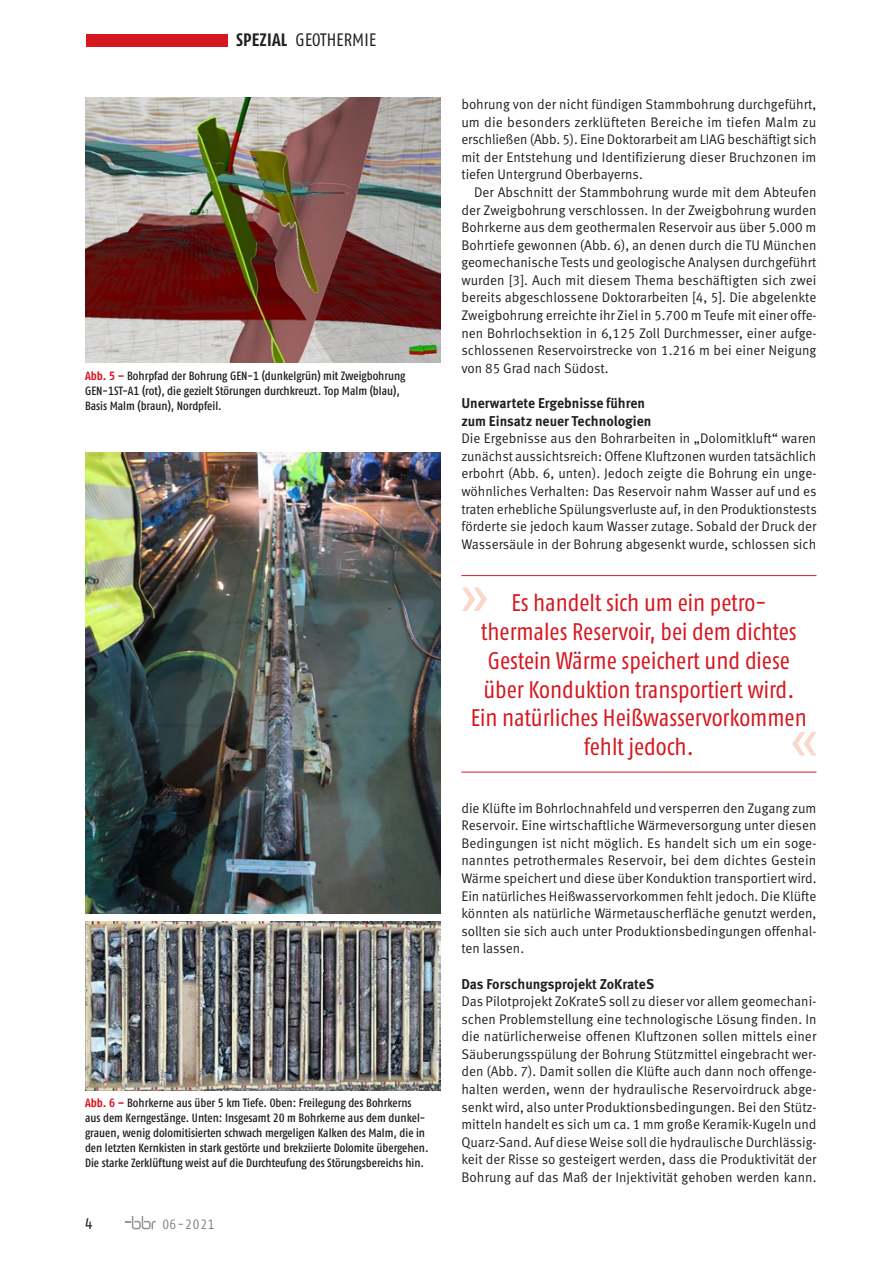
<style>
.page{position:relative;width:893px;height:1263px;background:#fff}
.page>*{position:absolute;margin:0;border:0;box-sizing:border-box;transform-origin:0 0}
.t1{font:condensed 24px/28.8px "Fago OT";color:#d7171f;text-align:center}
.t2{font:condensed 18px "Fago OT";letter-spacing:.01em;color:#231f20}
.t3{font:condensed 15.3px "Fago OT";color:#231f20}
.t4{font:700 14.25px/17.5px "Meta OT";color:#231f20;scale:.96 1}
.t5{font:13.95px/17.5px "Meta OT Norm";color:#231f20;text-align:justify;scale:.96 1}
.t6{font:condensed 13.5px "Fago OT";letter-spacing:.05em;color:#808285}
.t7{font:500 condensed 12px/15px "Fago OT";color:#231f20}
.s1{font-weight:700}
.s2{font-weight:700;color:#d7171f}
</style>
<div class="page">
<div style="left:86px;top:34px;width:141px;height:12px;background:#d7171f"></div>
<svg style="left:125px;top:1216px;width:31px;height:13px"></svg>
<img style="left:85px;top:922px;width:355px;height:169px">
<img style="left:85px;top:453px;width:355px;height:460px">
<img style="left:85px;top:98px;width:355px;height:264px">
<hr style="left:461px;top:772px;width:355px;height:1px;background:#d7171f">
<svg style="left:462px;top:587px;width:25px;height:24px"></svg>
<svg style="left:792px;top:732px;width:24px;height:23px"></svg>
<hr style="left:461px;top:575px;width:355px;height:1px;background:#d7171f">
<p class="t2" style="left:236px;top:29px;width:141px"><span class="s1">SPEZIAL</span> GEOTHERMIE</p>
<p class="t7" style="left:85px;top:368px;width:322px"><span class="s2">Abb. 5 –</span> Bohrpfad der Bohrung GEN-1 (dunkelgrün) mit Zweigbohrung<br>GEN-1ST-A1 (rot), die gezielt Störungen durchkreuzt. Top Malm (blau),<br>Basis Malm (braun), Nordpfeil.</p>
<p class="t7" style="left:85px;top:1095px;width:345px"><span class="s2">Abb. 6 –</span> Bohrkerne aus über 5 km Tiefe. Oben: Freilegung des Bohrkerns aus dem Kerngestänge. Unten: Insgesamt 20 m Bohrkerne aus dem dunkel&shy;grauen, wenig dolomitisierten schwach mergeligen Kalken des Malm, die in den letzten Kernkisten in stark gestörte und brekziierte Dolomite übergehen.<br>Die starke Zerklüftung weist auf die Durchteufung des Störungsbereichs hin.</p>
<p class="t3" style="left:85px;top:1215px;width:9px">4</p>
<p class="t6" style="left:162px;top:1216px;width:53px">06-2021</p>
<p class="t5" style="left:461px;top:96px;width:371px">bohrung von der nicht fündigen Stammbohrung durchgeführt, um die besonders zerklüfteten Bereiche im tiefen Malm zu erschließen (Abb. 5). Eine Doktorarbeit am LIAG beschäftigt sich mit der Entstehung und Identifizierung dieser Bruchzonen im tiefen Untergrund Oberbayerns.</p>
<p class="t5" style="left:461px;top:184px;width:371px;text-indent:13px">Der Abschnitt der Stammbohrung wurde mit dem Abteufen der Zweigbohrung verschlossen. In der Zweigbohrung wurden Bohrkerne aus dem geothermalen Reservoir aus über 5.000 m Bohrtiefe gewonnen (Abb. 6), an denen durch die TU München geomechanische Tests und geologische Analysen durchgeführt wurden [3]. Auch mit diesem Thema beschäftigten sich zwei bereits abgeschlossene Doktorarbeiten [4, 5]. Die abgelenkte Zweigbohrung erreichte ihr Ziel in 5.700 m Teufe mit einer offe&shy;nen Bohrlochsektion in 6,125 Zoll Durchmesser, einer aufge&shy;schlossenen Reservoirstrecke von 1.216 m bei einer Neigung von 85 Grad nach Südost.</p>
<p class="t4" style="left:461px;top:395px;width:199px">Unerwartete Ergebnisse führen zum Einsatz neuer Technologien</p>
<p class="t5" style="left:461px;top:430px;width:372px">Die Ergebnisse aus den Bohrarbeiten in „Dolomitkluft“ waren zunächst aussichtsreich: Offene Kluftzonen wurden tatsächlich erbohrt (Abb. 6, unten). Jedoch zeigte die Bohrung ein unge&shy;wöhnliches Verhalten: Das Reservoir nahm Wasser auf und es traten erhebliche Spülungsverluste auf, in den Produktionstests förderte sie jedoch kaum Wasser zutage. Sobald der Druck der Wassersäule in der Bohrung abgesenkt wurde, schlossen sich</p>
<h1 class="t1" style="left:471px;top:588px;width:337px">Es handelt sich um ein petro&shy;thermales Reservoir, bei dem dichtes<br>Gestein Wärme speichert und diese über Konduktion transportiert wird.<br>Ein natürliches Heißwasservorkommen fehlt jedoch.</h1>
<p class="t5" style="left:461px;top:799px;width:372px">die Klüfte im Bohrlochnahfeld und versperren den Zugang zum Reservoir. Eine wirtschaftliche Wärmeversorgung unter diesen Bedingungen ist nicht möglich. Es handelt sich um ein soge&shy;nanntes petrothermales Reservoir, bei dem dichtes Gestein Wärme speichert und diese über Konduktion transportiert wird.<br>Ein natürliches Heißwasservorkommen fehlt jedoch. Die Klüfte könnten als natürliche Wärmetauscherfläche genutzt werden, sollten sie sich auch unter Produktionsbedingungen offenhal&shy;ten lassen.</p>
<p class="t4" style="left:461px;top:975px;width:202px">Das Forschungsprojekt ZoKrateS</p>
<p class="t5" style="left:461px;top:993px;width:371px">Das Pilotprojekt ZoKrateS soll zu dieser vor allem geomechani&shy;schen Problemstellung eine technologische Lösung finden. In die natürlicherweise offenen Kluftzonen sollen mittels einer Säuberungsspülung der Bohrung Stützmittel eingebracht wer&shy;den (Abb. 7). Damit sollen die Klüfte auch dann noch offenge&shy;halten werden, wenn der hydraulische Reservoirdruck abge&shy;senkt wird, also unter Produktionsbedingungen. Bei den Stütz&shy;mitteln handelt es sich um ca. 1 mm große Keramik-Kugeln und Quarz-Sand. Auf diese Weise soll die hydraulische Durchlässig&shy;keit der Risse so gesteigert werden, dass die Produktivität der Bohrung auf das Maß der Injektivität gehoben werden kann.</p>
</div>
